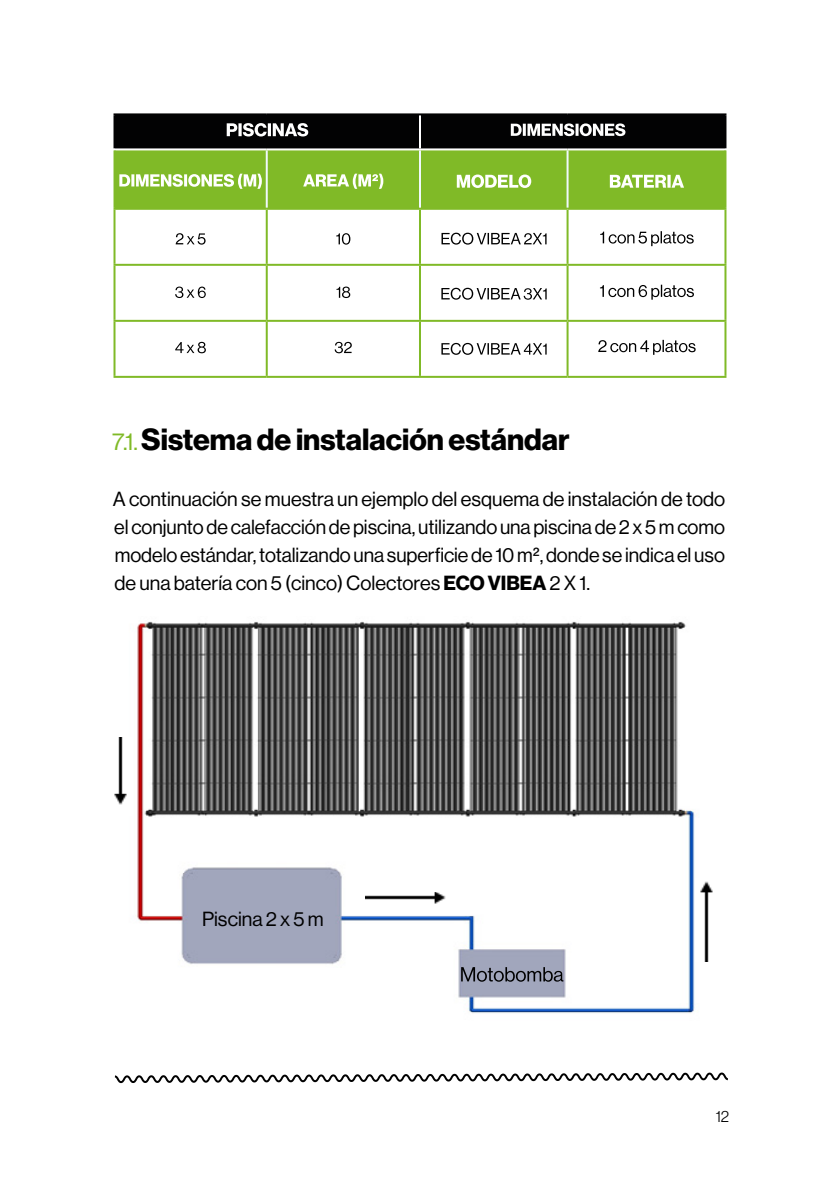
<style>
.page{position:relative;width:840px;height:1191px;background:#fff}
.page>*{position:absolute;margin:0;border:0;box-sizing:border-box;transform-origin:0 0}
.t1{font:30px "N Haas Grotesk DS Pro 75 Bd";color:#000}
.t2{font:20px/28px "N Haas Grotesk DS Pro 55 Rg";color:#000;text-align:justify}
.t3{font:16px "N Haas Grotesk DS Pro 45 Lt";color:#000}
.s1{font-family:"N Haas Grotesk DS Pro 55 Rg";font-size:24px;color:#80ba27}
.s2{font-family:"N Haas Grotesk DS Pro 75 Bd"}
</style>
<div class="page">
<img style="left:120px;top:621px;width:589px;height:392px">
<img style="left:114px;top:738px;width:18px;height:78px">
<img style="left:365px;top:892px;width:89px;height:18px">
<img style="left:694px;top:878px;width:19px;height:83px">
<svg style="left:461px;top:967px;width:102px;height:14px"></svg>
<svg style="left:114px;top:1072px;width:614px;height:12px"></svg>
<hr style="left:113px;top:113px;width:153px;height:2px;background:#020203">
<hr style="left:113px;top:115px;width:2px;height:33px;background:#020203">
<hr style="left:266px;top:113px;width:154px;height:2px;background:#020203">
<hr style="left:420px;top:113px;width:147px;height:2px;background:#020203">
<hr style="left:567px;top:113px;width:159px;height:2px;background:#020203">
<hr style="left:724px;top:115px;width:2px;height:33px;background:#020203">
<hr style="left:113px;top:150px;width:2px;height:58px;background:#80ba27">
<hr style="left:724px;top:150px;width:2px;height:58px;background:#80ba27">
<hr style="left:113px;top:208px;width:153px;height:2px;background:#80ba27">
<hr style="left:266px;top:208px;width:154px;height:2px;background:#80ba27">
<hr style="left:420px;top:208px;width:147px;height:2px;background:#80ba27">
<hr style="left:567px;top:208px;width:159px;height:2px;background:#80ba27">
<hr style="left:113px;top:210px;width:2px;height:54px;background:#80ba27">
<hr style="left:265px;top:210px;width:2px;height:54px;background:#80ba27">
<hr style="left:419px;top:210px;width:2px;height:54px;background:#80ba27">
<hr style="left:566px;top:210px;width:2px;height:54px;background:#80ba27">
<hr style="left:724px;top:210px;width:2px;height:54px;background:#80ba27">
<hr style="left:113px;top:264px;width:153px;height:2px;background:#80ba27">
<hr style="left:113px;top:266px;width:2px;height:54px;background:#80ba27">
<hr style="left:266px;top:264px;width:154px;height:2px;background:#80ba27">
<hr style="left:265px;top:266px;width:2px;height:54px;background:#80ba27">
<hr style="left:420px;top:264px;width:147px;height:2px;background:#80ba27">
<hr style="left:419px;top:266px;width:2px;height:54px;background:#80ba27">
<hr style="left:567px;top:264px;width:159px;height:2px;background:#80ba27">
<hr style="left:566px;top:266px;width:2px;height:54px;background:#80ba27">
<hr style="left:724px;top:266px;width:2px;height:54px;background:#80ba27">
<hr style="left:113px;top:320px;width:153px;height:2px;background:#80ba27">
<hr style="left:113px;top:322px;width:2px;height:54px;background:#80ba27">
<hr style="left:266px;top:320px;width:154px;height:2px;background:#80ba27">
<hr style="left:265px;top:322px;width:2px;height:54px;background:#80ba27">
<hr style="left:420px;top:320px;width:147px;height:2px;background:#80ba27">
<hr style="left:419px;top:322px;width:2px;height:54px;background:#80ba27">
<hr style="left:567px;top:320px;width:159px;height:2px;background:#80ba27">
<hr style="left:566px;top:322px;width:2px;height:54px;background:#80ba27">
<hr style="left:724px;top:322px;width:2px;height:54px;background:#80ba27">
<hr style="left:113px;top:376px;width:153px;height:2px;background:#80ba27">
<hr style="left:266px;top:376px;width:154px;height:2px;background:#80ba27">
<hr style="left:420px;top:376px;width:147px;height:2px;background:#80ba27">
<hr style="left:567px;top:376px;width:159px;height:2px;background:#80ba27">
<svg style="left:334px;top:342px;width:17px;height:11px"></svg>
<svg style="left:175px;top:342px;width:31px;height:11px"></svg>
<svg style="left:336px;top:286px;width:14px;height:12px"></svg>
<svg style="left:175px;top:286px;width:31px;height:12px"></svg>
<svg style="left:336px;top:233px;width:14px;height:12px"></svg>
<svg style="left:175px;top:233px;width:30px;height:12px"></svg>
<svg style="left:598px;top:340px;width:97px;height:15px"></svg>
<svg style="left:600px;top:285px;width:93px;height:15px"></svg>
<svg style="left:600px;top:231px;width:93px;height:15px"></svg>
<svg style="left:114px;top:114px;width:611px;height:94px;background:#628230"></svg>
<svg style="left:441px;top:233px;width:105px;height:12px"></svg>
<svg style="left:441px;top:288px;width:105px;height:12px"></svg>
<svg style="left:441px;top:343px;width:105px;height:12px"></svg>
<h1 class="t1" style="left:112px;top:421px;width:458px"><span class="s1">7.1.</span>Sistema de instalación estándar</h1>
<p class="t2" style="left:113px;top:485px;width:613px">A continuación se muestra un ejemplo del esquema de instalación de todo el conjunto de calefacción de piscina, utilizando una piscina de 2 x 5 m como modelo estándar, totalizando una superficie de 10 m², donde se indica el uso de una batería con 5 (cinco) Colectores <span class="s2">ECO VIBEA</span> 2 X 1.</p>
<p class="t2" style="left:202px;top:905px;width:123px">Piscina 2 x 5 m</p>
<p class="t3" style="left:715px;top:1107px;width:15px">12</p>
</div>
